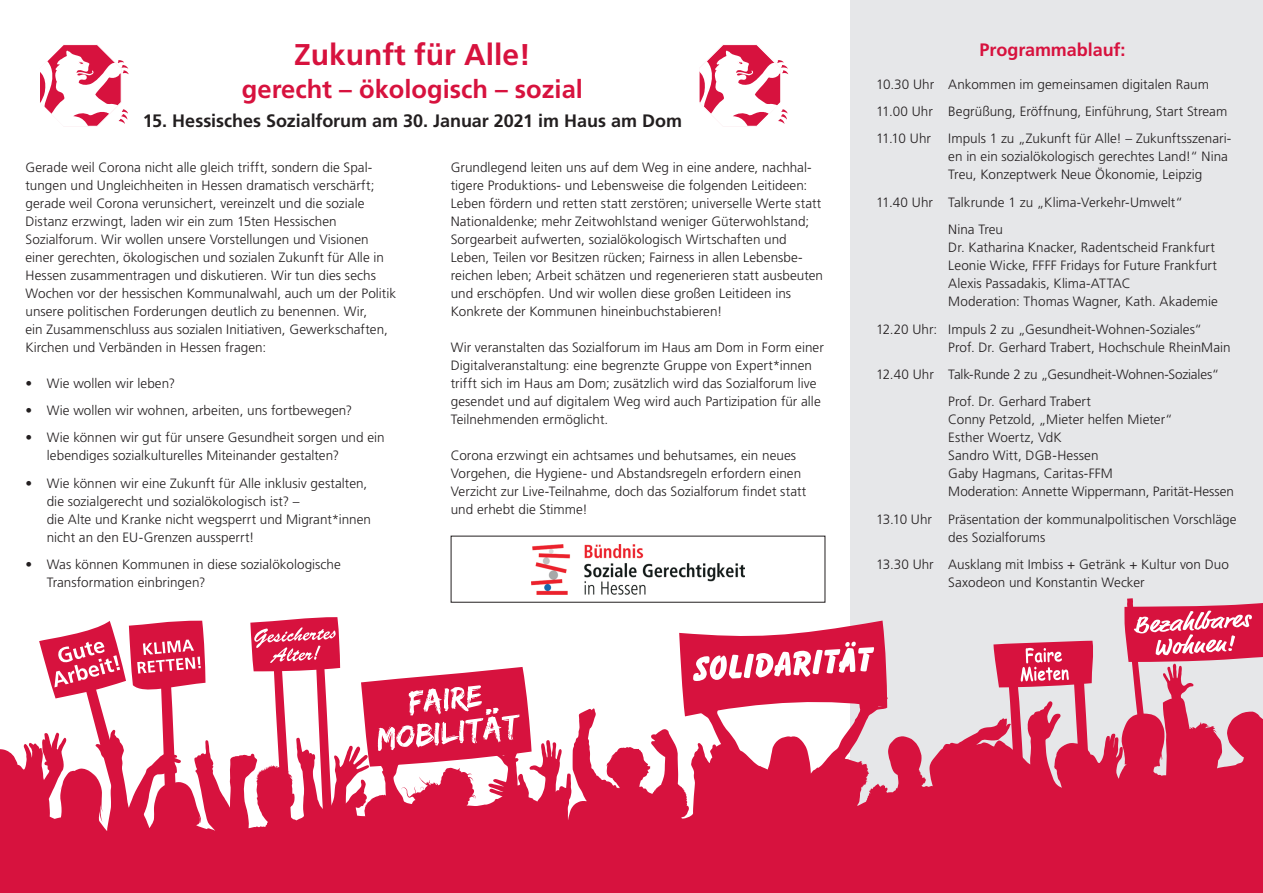
<style>
.page{position:relative;width:1263px;height:893px;background:#fff}
.page>*{position:absolute;margin:0;border:0;box-sizing:border-box;transform-origin:0 0}
.t1{font:700 30px "Frutiger LT Pro";color:#d7123e}
.t2{font:700 25.5px "Frutiger LT Pro";color:#d7123e}
.t3{font:700 18px "Frutiger LT Pro";letter-spacing:-.005em;color:#231f20}
.t4{font:700 18px "Frutiger LT Pro";letter-spacing:-.005em;color:#d7123e}
.t5{font:300 13.5px/18px "Frutiger LT Pro";color:#231f20}
</style>
<div class="page">
<div style="left:850px;top:0;width:413px;height:893px;background:#e6e7e9"></div>
<svg style="left:40px;top:44px;width:89px;height:83px"></svg>
<img style="left:532px;top:545px;width:212px;height:49px">
<svg style="left:699px;top:45px;width:89px;height:82px"></svg>
<svg style="left:250px;top:617px;width:90px;height:47px;background:#df4769"></svg>
<svg style="left:1124px;top:598px;width:139px;height:66px"></svg>
<svg style="left:0;top:664px;width:1263px;height:229px;fill:#d7123e"></svg>
<svg style="left:993px;top:641px;width:101px;height:210px"></svg>
<svg style="left:679px;top:621px;width:208px;height:95px"></svg>
<svg style="left:361px;top:667px;width:171px;height:100px"></svg>
<svg style="left:39px;top:620px;width:166px;height:273px"></svg>
<h1 class="t1" style="left:294px;top:37px;width:238px">Zukunft für Alle!</h1>
<h2 class="t2" style="left:242px;top:74px;width:342px">gerecht – ökologisch – sozial</h2>
<h3 class="t3" style="left:143px;top:110px;width:541px">15. Hessisches Sozialforum am 30. Januar 2021 im Haus am Dom</h3>
<p class="t5" style="left:26px;top:158px;width:372px">Gerade weil Corona nicht alle gleich trifft, sondern die Spal&shy;tungen und Ungleichheiten in Hessen dramatisch verschärft; gerade weil Corona verunsichert, vereinzelt und die soziale Distanz erzwingt, laden wir ein zum 15ten Hessischen Sozialforum. Wir wollen unsere Vorstellungen und Visionen einer gerechten, ökologischen und sozialen Zukunft für Alle in Hessen zusammentragen und diskutieren. Wir tun dies sechs Wochen vor der hessischen Kommunalwahl, auch um der Politik unsere politischen Forderungen deutlich zu benennen. Wir,<br>ein Zusammenschluss aus sozialen Initiativen, Gewerkschaften, Kirchen und Verbänden in Hessen fragen:</p>
<p class="t5" style="left:26px;top:374px;width:151px">• Wie wollen wir leben?</p>
<p class="t5" style="left:26px;top:401px;width:328px">• Wie wollen wir wohnen, arbeiten, uns fortbewegen?</p>
<p class="t5" style="left:47px;top:429px;width:339px;text-indent:-21px">• Wie können wir gut für unsere Gesundheit sorgen und ein lebendiges sozialkulturelles Miteinander gestalten?</p>
<p class="t5" style="left:47px;top:474px;width:326px;text-indent:-21px">• Wie können wir eine Zukunft für Alle inklusiv gestalten, die sozialgerecht und sozialökologisch ist? –<br>die Alte und Kranke nicht wegsperrt und Migrant*innen nicht an den EU-Grenzen aussperrt!</p>
<p class="t5" style="left:47px;top:556px;width:296px;text-indent:-21px">• Was können Kommunen in diese sozialökologische<br>Transformation einbringen?</p>
<p class="t5" style="left:451px;top:158px;width:374px">Grundlegend leiten uns auf dem Weg in eine andere, nachhal&shy;tigere Produktions- und Lebensweise die folgenden Leitideen:<br>Leben fördern und retten statt zerstören; universelle Werte statt Nationaldenke; mehr Zeitwohlstand weniger Güterwohlstand; Sorgearbeit aufwerten, sozialökologisch Wirtschaften und Leben, Teilen vor Besitzen rücken; Fairness in allen Lebensbe&shy;reichen leben; Arbeit schätzen und regenerieren statt ausbeuten und erschöpfen. Und wir wollen diese großen Leitideen ins Konkrete der Kommunen hineinbuchstabieren!</p>
<p class="t5" style="left:451px;top:338px;width:375px">Wir veranstalten das Sozialforum im Haus am Dom in Form einer Digitalveranstaltung: eine begrenzte Gruppe von Expert*innen trifft sich im Haus am Dom; zusätzlich wird das Sozialforum live gesendet und auf digitalem Weg wird auch Partizipation für alle Teilnehmenden ermöglicht.</p>
<p class="t5" style="left:451px;top:446px;width:357px">Corona erzwingt ein achtsames und behutsames, ein neues Vorgehen, die Hygiene- und Abstandsregeln erfordern einen Verzicht zur Live-Teilnahme, doch das Sozialforum findet statt und erhebt die Stimme!</p>
<h3 class="t4" style="left:979px;top:39px;width:147px">Programmablauf:</h3>
<p class="t5" style="left:876px;top:70px;width:353px;line-height:27.5px">10.30 Uhr Ankommen im gemeinsamen digitalen Raum<br>11.00 Uhr Begrüßung, Eröffnung, Einführung, Start Stream<br>11.10 Uhr</p>
<p class="t5" style="left:948px;top:130px;width:285px">Impuls 1 zu „Zukunft für Alle! – Zukunftsszenari&shy;en in ein sozialökologisch gerechtes Land!“ Nina<br>Treu, Konzeptwerk Neue Ökonomie, Leipzig</p>
<p class="t5" style="left:948px;top:189px;width:236px;line-height:27.3px;text-indent:-72px">11.40 Uhr Talkrunde 1 zu „Klima-Verkehr-Umwelt“<br>Nina Treu</p>
<p class="t5" style="left:948px;top:239px;width:271px">Dr. Katharina Knacker, Radentscheid Frankfurt Leonie Wicke, FFFF Fridays for Future Frankfurt Alexis Passadakis, Klima-ATTAC<br>Moderation: Thomas Wagner, Kath. Akademie</p>
<p class="t5" style="left:948px;top:320px;width:284px;text-indent:-72px">12.20 Uhr: Impuls 2 zu „Gesundheit-Wohnen-Soziales“<br>Prof. Dr. Gerhard Trabert, Hochschule RheinMain</p>
<p class="t5" style="left:948px;top:361px;width:272px;line-height:27.3px;text-indent:-72px">12.40 Uhr Talk-Runde 2 zu „Gesundheit-Wohnen-Soziales“<br>Prof. Dr. Gerhard Trabert</p>
<p class="t5" style="left:948px;top:411px;width:287px">Conny Petzold, „Mieter helfen Mieter“<br>Esther Woertz, VdK<br>Sandro Witt, DGB-Hessen<br>Gaby Hagmans, Caritas-FFM<br>Moderation: Annette Wippermann, Parität-Hessen</p>
<p class="t5" style="left:948px;top:510px;width:290px;text-indent:-72px">13.10 Uhr Präsentation der kommunalpolitischen Vorschläge des Sozialforums</p>
<p class="t5" style="left:948px;top:555px;width:282px;text-indent:-72px">13.30 Uhr Ausklang mit Imbiss + Getränk + Kultur von Duo<br>Saxodeon und Konstantin Wecker</p>
</div>
